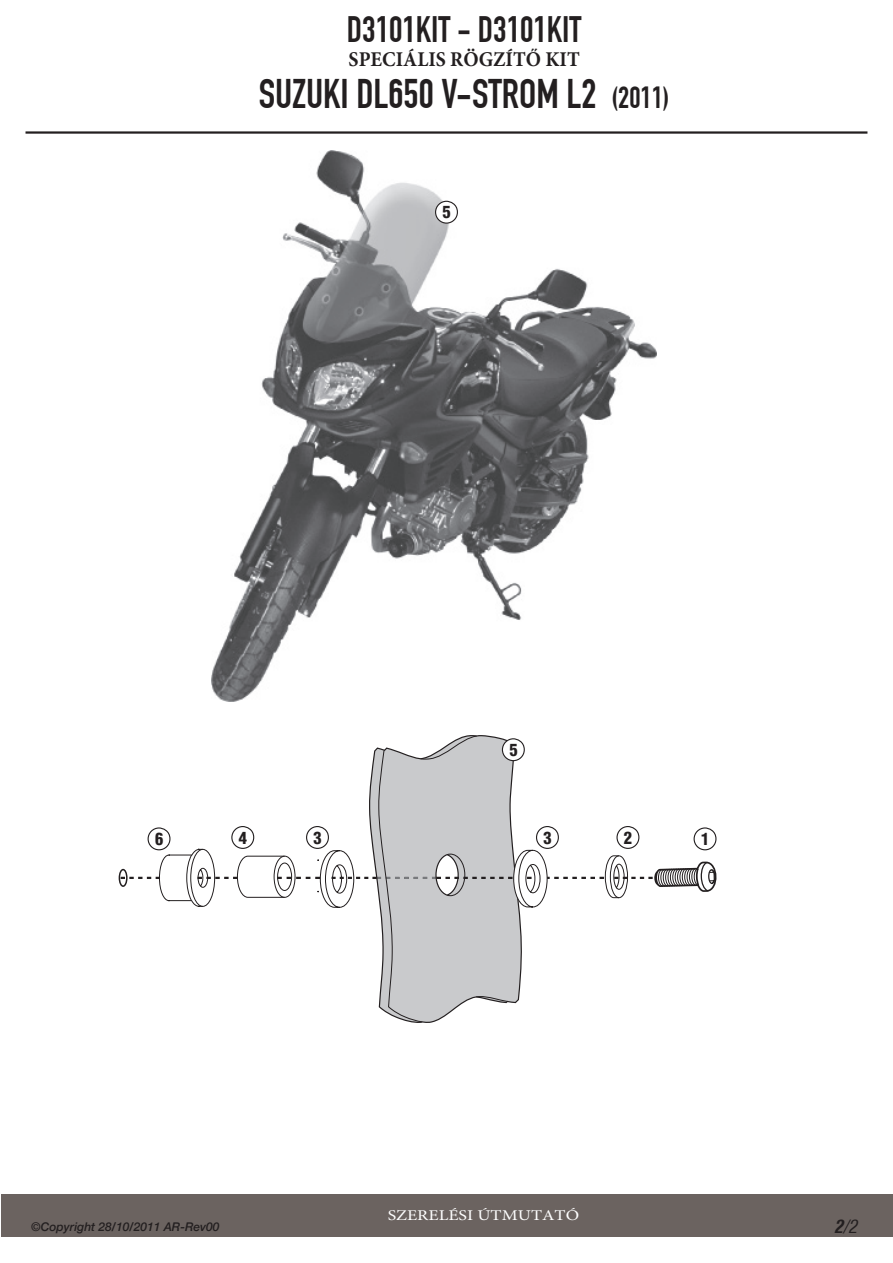
<style>
.page{position:relative;width:893px;height:1263px;background:#fff}
.page>*{position:absolute;margin:0;border:0;box-sizing:border-box;transform-origin:0 0}
.t1{font:40.5px "DIN Engschrift Alternate";color:#231f20}
.t2{font:36px "DIN Engschrift Alternate";color:#231f20}
.t3{font:700 21px "Minion Pro";color:#231f20;scale:.95 1}
.t4{font:italic condensed 18px "Helvetica";color:#231f20}
.t5{font:900 condensed 16.5px "Helvetica";color:#231f20}
.t6{font:15px "Minion Pro";color:#fff;scale:1.2 1}
.t7{font:italic 500 12px "Helvetica Neue";color:#231f20}
.s1{font-size:30px}
.s2{font-weight:700}
</style>
<div class="page">
<div style="left:1px;top:1194px;width:891px;height:43px;background:#6b6360"></div>
<hr style="left:26px;top:131px;width:841px;height:3px;background:#231f20">
<img style="left:211px;top:151px;width:445px;height:551px">
<div style="left:436px;top:201px;width:21px;height:22px;background:#fff;border-radius:50%"></div>
<div style="left:435px;top:201px;width:23px;height:23px;border:1px solid #231f20;border-radius:50%"></div>
<div style="left:119px;top:869px;width:8px;height:17px;background:#4b4849;border-radius:50%"></div>
<div style="left:119px;top:869px;width:9px;height:18px;border:2px solid #231f20;border-radius:50%"></div>
<svg style="left:121px;top:736px;width:596px;height:286px"></svg>
<h2 class="t2" style="left:347px;top:8px;width:236px">D3101KIT - D3101KIT</h2>
<h3 class="t3" style="left:349px;top:44px;width:245px">SPECIÁLIS RÖGZÍTŐ KIT</h3>
<h1 class="t1" style="left:259px;top:70px;width:412px">SUZUKI DL650 V-STROM L2 <span class="s1">(2011)</span></h1>
<h3 class="t5" style="left:442px;top:202px;width:10px">5</h3>
<h3 class="t5" style="left:155px;top:828px;width:10px">6</h3>
<h3 class="t5" style="left:239px;top:827px;width:10px">4</h3>
<h3 class="t5" style="left:313px;top:827px;width:10px">3</h3>
<h3 class="t5" style="left:509px;top:739px;width:10px">5</h3>
<h3 class="t5" style="left:543px;top:827px;width:10px">3</h3>
<h3 class="t5" style="left:624px;top:827px;width:10px">2</h3>
<h3 class="t5" style="left:701px;top:828px;width:10px">1</h3>
<p class="t7" style="left:31px;top:1220px;width:190px">©Copyright 28/10/2011 AR-Rev00</p>
<p class="t6" style="left:388px;top:1205px;width:161px">SZERELÉSI ÚTMUTATÓ</p>
<h3 class="t4" style="left:834px;top:1215px;width:25px"><span class="s2">2</span>/2</h3>
</div>
